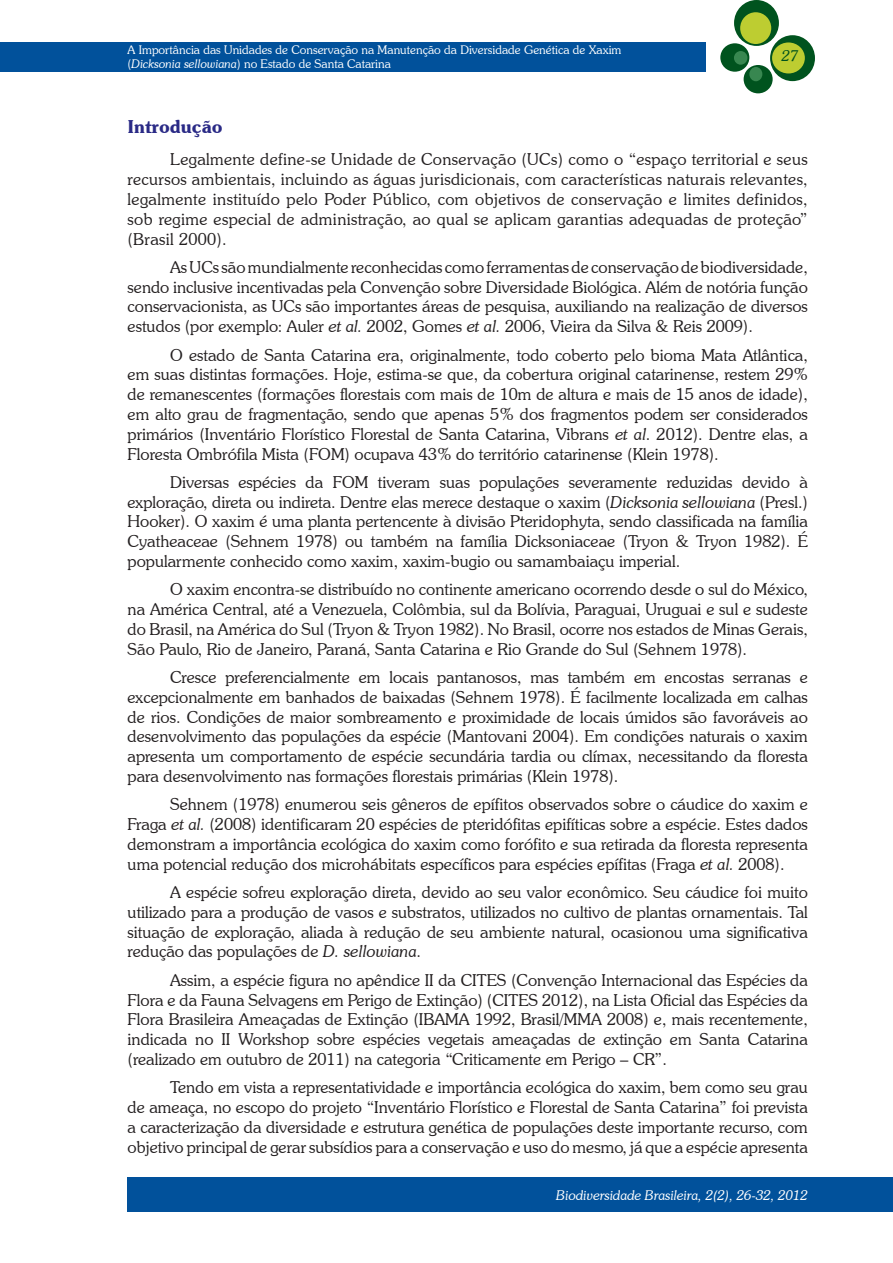
<style>
.page{position:relative;width:893px;height:1263px;background:#fff}
.page>*{position:absolute;margin:0;border:0;box-sizing:border-box;transform-origin:0 0}
.t1{font:600 18px "Souvenir IT Cby BT";color:#2a2a86}
.t2{font:300 16.5px/19.8px "Souvenir IT Cby BT";color:#231f20;text-align:justify}
.t3{font:italic 300 15px "Souvenir IT Cby BT";color:#00531e}
.t4{font:italic 300 13.5px "Souvenir IT Cby BT";color:#fff}
.t5{font:300 12px/14.4px "Souvenir IT Cby BT";color:#fff}
.s1{font-style:italic}
</style>
<div class="page">
<div style="left:0;top:43px;width:705px;height:29px;background:#01519b"></div>
<div style="left:734px;top:0;width:45px;height:46px;background:#00531e;border-radius:50%"></div>
<div style="left:770px;top:35px;width:45px;height:46px;background:#00531e;border-radius:50%"></div>
<div style="left:720px;top:43px;width:29px;height:29px;background:#00531e;border-radius:50%"></div>
<div style="left:744px;top:65px;width:29px;height:28px;background:#00531e;border-radius:50%"></div>
<div style="left:740px;top:12px;width:31px;height:32px;background:#bdcd31;border-radius:50%"></div>
<div style="left:772px;top:42px;width:33px;height:31px;background:#bdcd31;border-radius:50%"></div>
<div style="left:734px;top:51px;width:13px;height:14px;background:#388750;border-radius:50%"></div>
<div style="left:749px;top:67px;width:13px;height:14px;background:#388750;border-radius:50%"></div>
<div style="left:128px;top:1178px;width:765px;height:34px;background:#01519b"></div>
<p class="t5" style="left:128px;top:42px;width:495px">A Importância das Unidades de Conservação na Manutenção da Diversidade Genética de Xaxim (<span class="s1">Dicksonia sellowiana</span>) no Estado de Santa Catarina</p>
<p class="t3" style="left:782px;top:46px;width:18px">27</p>
<p class="t1" style="left:128px;top:115px;width:97px">Introdução</p>
<p class="t2" style="left:128px;top:149px;width:682px;text-indent:43px">Legalmente define-se Unidade de Conservação (UCs) como o “espaço territorial e seus recursos ambientais, incluindo as águas jurisdicionais, com características naturais relevantes, legalmente instituído pelo Poder Público, com objetivos de conservação e limites definidos, sob regime especial de administração, ao qual se aplicam garantias adequadas de proteção” (Brasil 2000).</p>
<p class="t2" style="left:128px;top:257px;width:682px;text-indent:43px">As UCs são mundialmente reconhecidas como ferramentas de conservação de biodiversidade, sendo inclusive incentivadas pela Convenção sobre Diversidade Biológica. Além de notória função conservacionista, as UCs são importantes áreas de pesquisa, auxiliando na realização de diversos estudos (por exemplo: Auler <span class="s1">et al.</span> 2002, Gomes <span class="s1">et al.</span> 2006, Vieira da Silva &amp; Reis 2009).</p>
<p class="t2" style="left:128px;top:345px;width:682px;text-indent:43px">O estado de Santa Catarina era, originalmente, todo coberto pelo bioma Mata Atlântica, em suas distintas formações. Hoje, estima-se que, da cobertura original catarinense, restem 29% de remanescentes (formações florestais com mais de 10m de altura e mais de 15 anos de idade), em alto grau de fragmentação, sendo que apenas 5% dos fragmentos podem ser considerados primários (Inventário Florístico Florestal de Santa Catarina, Vibrans <span class="s1">et al</span>. 2012). Dentre elas, a Floresta Ombrófila Mista (FOM) ocupava 43% do território catarinense (Klein 1978).</p>
<p class="t2" style="left:128px;top:472px;width:682px;text-indent:43px">Diversas espécies da FOM tiveram suas populações severamente reduzidas devido à exploração, direta ou indireta. Dentre elas merece destaque o xaxim (<span class="s1">Dicksonia sellowiana</span> (Presl.)<br>Hooker). O xaxim é uma planta pertencente à divisão Pteridophyta, sendo classificada na família Cyatheaceae (Sehnem 1978) ou também na família Dicksoniaceae (Tryon &amp; Tryon 1982). É popularmente conhecido como xaxim, xaxim-bugio ou samambaiaçu imperial.</p>
<p class="t2" style="left:128px;top:579px;width:682px;text-indent:43px">O xaxim encontra-se distribuído no continente americano ocorrendo desde o sul do México, na América Central, até a Venezuela, Colômbia, sul da Bolívia, Paraguai, Uruguai e sul e sudeste do Brasil, na América do Sul (Tryon &amp; Tryon 1982). No Brasil, ocorre nos estados de Minas Gerais, São Paulo, Rio de Janeiro, Paraná, Santa Catarina e Rio Grande do Sul (Sehnem 1978).</p>
<p class="t2" style="left:128px;top:667px;width:682px;text-indent:43px">Cresce preferencialmente em locais pantanosos, mas também em encostas serranas e excepcionalmente em banhados de baixadas (Sehnem 1978). É facilmente localizada em calhas de rios. Condições de maior sombreamento e proximidade de locais úmidos são favoráveis ao desenvolvimento das populações da espécie (Mantovani 2004). Em condições naturais o xaxim apresenta um comportamento de espécie secundária tardia ou clímax, necessitando da floresta para desenvolvimento nas formações florestais primárias (Klein 1978).</p>
<p class="t2" style="left:128px;top:794px;width:682px;text-indent:43px">Sehnem (1978) enumerou seis gêneros de epífitos observados sobre o cáudice do xaxim e Fraga <span class="s1">et al.</span> (2008) identificaram 20 espécies de pteridófitas epifíticas sobre a espécie. Estes dados demonstram a importância ecológica do xaxim como forófito e sua retirada da floresta representa uma potencial redução dos microhábitats específicos para espécies epífitas (Fraga <span class="s1">et al.</span> 2008).</p>
<p class="t2" style="left:128px;top:882px;width:682px;text-indent:43px">A espécie sofreu exploração direta, devido ao seu valor econômico. Seu cáudice foi muito utilizado para a produção de vasos e substratos, utilizados no cultivo de plantas ornamentais. Tal situação de exploração, aliada à redução de seu ambiente natural, ocasionou uma significativa redução das populações de <span class="s1">D. sellowiana</span>.</p>
<p class="t2" style="left:128px;top:970px;width:682px;text-indent:43px">Assim, a espécie figura no apêndice II da CITES (Convenção Internacional das Espécies da Flora e da Fauna Selvagens em Perigo de Extinção) (CITES 2012), na Lista Oficial das Espécies da Flora Brasileira Ameaçadas de Extinção (IBAMA 1992, Brasil/MMA 2008) e, mais recentemente, indicada no II Workshop sobre espécies vegetais ameaçadas de extinção em Santa Catarina (realizado em outubro de 2011) na categoria “Criticamente em Perigo – CR”.</p>
<p class="t2" style="left:128px;top:1077px;width:682px;text-indent:43px">Tendo em vista a representatividade e importância ecológica do xaxim, bem como seu grau de ameaça, no escopo do projeto “Inventário Florístico e Florestal de Santa Catarina” foi prevista a caracterização da diversidade e estrutura genética de populações deste importante recurso, com objetivo principal de gerar subsídios para a conservação e uso do mesmo, já que a espécie apresenta</p>
<p class="t4" style="left:556px;top:1187px;width:253px">Biodiversidade Brasileira, 2(2), 26-32, 2012</p>
</div>
